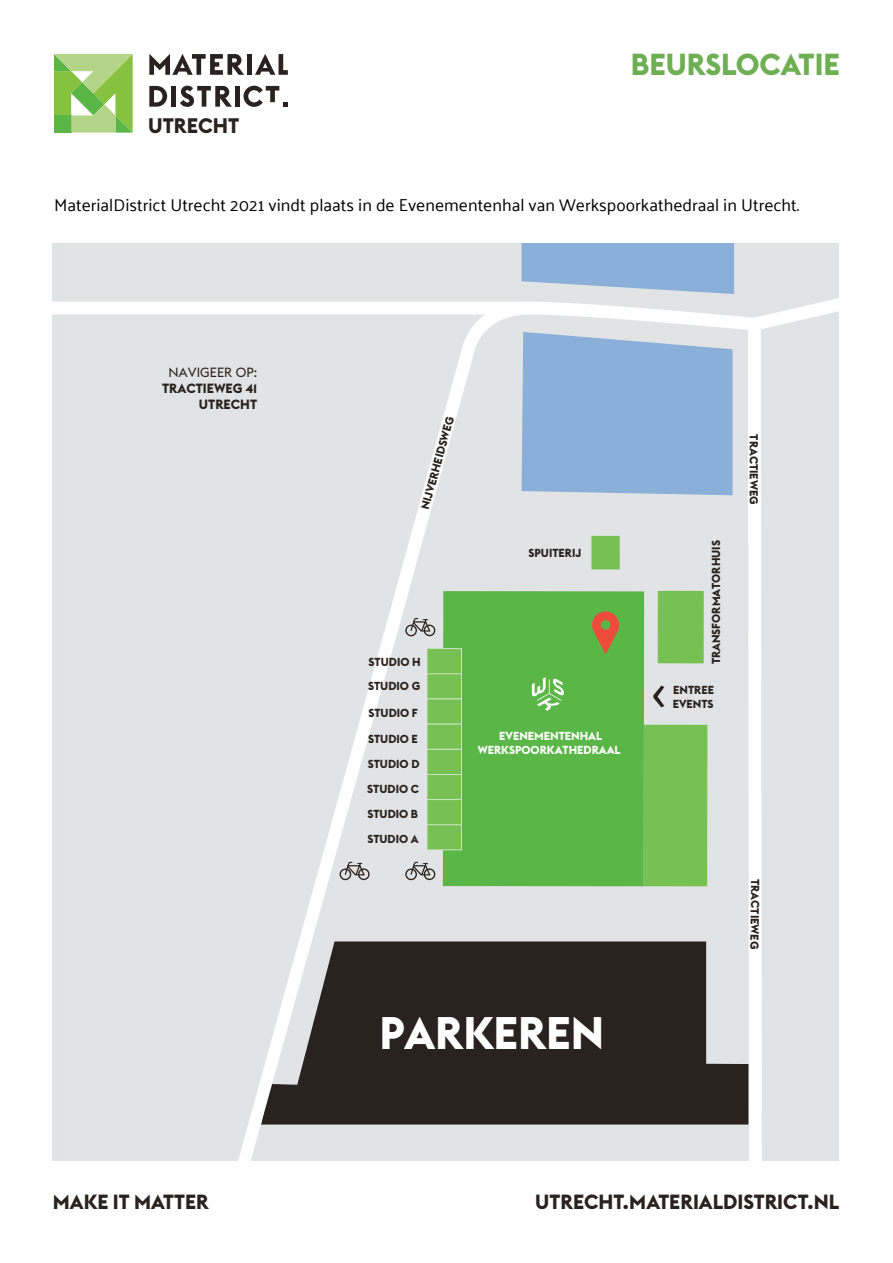
<style>
.page{position:relative;width:893px;height:1263px;background:#fff}
.page>*{position:absolute;margin:0;border:0;box-sizing:border-box;transform-origin:0 0}
.t1{font:700 45px "Euclid Flex";color:#fff}
.t2{font:700 30px "Euclid Flex";color:#6eaf54}
.t3{font:700 20.7px "Euclid Flex";color:#29221e}
.t4{font:700 20.25px "Euclid Flex";color:#29221d}
.t5{font:17.25px "Palanquin";color:#000001}
.t6{font:700 13.2px/15.9px "Euclid Flex";color:#29221e;text-align:right}
.t7{font:13.2px "Euclid Flex";color:#29221e}
.t8{font:700 11.55px/13.8px "Euclid Flex";color:#29221e}
.t9{font:700 11.55px/13.8px "Euclid Flex";color:#fff;text-align:center}
</style>
<div class="page">
<div style="left:63px;top:243px;width:776px;height:918px;background:#e1e3e4"></div>
<div style="left:443px;top:591px;width:201px;height:295px;background:#5ab646"></div>
<div style="left:644px;top:725px;width:63px;height:161px;background:#77c153"></div>
<div style="left:658px;top:591px;width:46px;height:72px;background:#77c154"></div>
<svg style="left:748px;top:628px;width:14px;height:533px;background:#fbfbfb"></svg>
<svg style="left:387px;top:274px;width:452px;height:354px"></svg>
<svg style="left:522px;top:332px;width:210px;height:163px;background:#8fb2d9"></svg>
<svg style="left:427px;top:648px;width:35px;height:202px;background:#7ec35d"></svg>
<svg style="left:401px;top:941px;width:347px;height:183px;background:#38322e"></svg>
<svg style="left:653px;top:685px;width:11px;height:22px"></svg>
<svg style="left:405px;top:861px;width:30px;height:19px"></svg>
<svg style="left:405px;top:617px;width:30px;height:19px"></svg>
<svg style="left:522px;top:243px;width:212px;height:51px;background:#94b5da"></svg>
<div style="left:63px;top:302px;width:474px;height:12px;background:#fff"></div>
<svg style="left:238px;top:614px;width:163px;height:547px"></svg>
<svg style="left:592px;top:611px;width:27px;height:43px"></svg>
<svg style="left:532px;top:677px;width:32px;height:34px"></svg>
<svg style="left:149px;top:86px;width:18px;height:21px"></svg>
<div style="left:171px;top:86px;width:5px;height:21px;background:#29221e"></div>
<div style="left:235px;top:86px;width:5px;height:21px;background:#29221e"></div>
<svg style="left:244px;top:86px;width:44px;height:21px"></svg>
<div style="left:247px;top:54px;width:5px;height:21px;background:#29221e"></div>
<svg style="left:255px;top:54px;width:33px;height:21px"></svg>
<svg style="left:180px;top:86px;width:52px;height:21px"></svg>
<svg style="left:149px;top:54px;width:95px;height:21px"></svg>
<svg style="left:54px;top:54px;width:79px;height:79px;background:#9acc6c"></svg>
<h3 class="t3" style="left:148px;top:113px;width:93px">UTRECHT</h3>
<h2 class="t2" style="left:631px;top:47px;width:211px">BEURSLOCATIE</h2>
<h3 class="t5" style="left:54px;top:194px;width:747px">MaterialDistrict Utrecht 2021 vindt plaats in de Evenementenhal van Werkspoorkathedraal in Utrecht.</h3>
<p class="t7" style="left:168px;top:365px;width:90px">NAVIGEER OP:</p>
<p class="t6" style="left:162px;top:380px;width:97px">TRACTIEWEG 41<br>UTRECHT</p>
<p class="t8" style="left:418px;top:507px;width:97px;rotate:-74deg">NIJVERHEIDSWEG</p>
<p class="t8" style="left:528px;top:546px;width:54px">SPUITERIJ</p>
<p class="t8" style="left:369px;top:655px;width:54px">STUDIO H</p>
<p class="t8" style="left:368px;top:680px;width:53px">STUDIO G</p>
<p class="t8" style="left:368px;top:706px;width:51px">STUDIO F</p>
<p class="t8" style="left:368px;top:732px;width:51px">STUDIO E</p>
<p class="t8" style="left:368px;top:757px;width:53px">STUDIO D</p>
<p class="t8" style="left:367px;top:782px;width:53px">STUDIO C</p>
<p class="t8" style="left:367px;top:807px;width:52px">STUDIO B</p>
<p class="t8" style="left:367px;top:832px;width:53px">STUDIO A</p>
<p class="t9" style="left:478px;top:729px;width:144px">EVENEMENTENHAL<br>WERKSPOORKATHEDRAAL</p>
<h1 class="t1" style="left:379px;top:1007px;width:226px">PARKEREN</h1>
<p class="t8" style="left:709px;top:664px;width:126px;rotate:-90deg">TRANSFORMATORHUIS</p>
<p class="t8" style="left:673px;top:683px;width:43px">ENTREE<br>EVENTS</p>
<p class="t8" style="left:761px;top:434px;width:72px;rotate:90deg">TRACTIEWEG</p>
<p class="t8" style="left:762px;top:879px;width:71px;rotate:91deg">TRACTIEWEG</p>
<h3 class="t4" style="left:53px;top:1190px;width:157px">MAKE IT MATTER</h3>
<h3 class="t4" style="left:535px;top:1190px;width:306px">UTRECHT.MATERIALDISTRICT.NL</h3>
</div>
